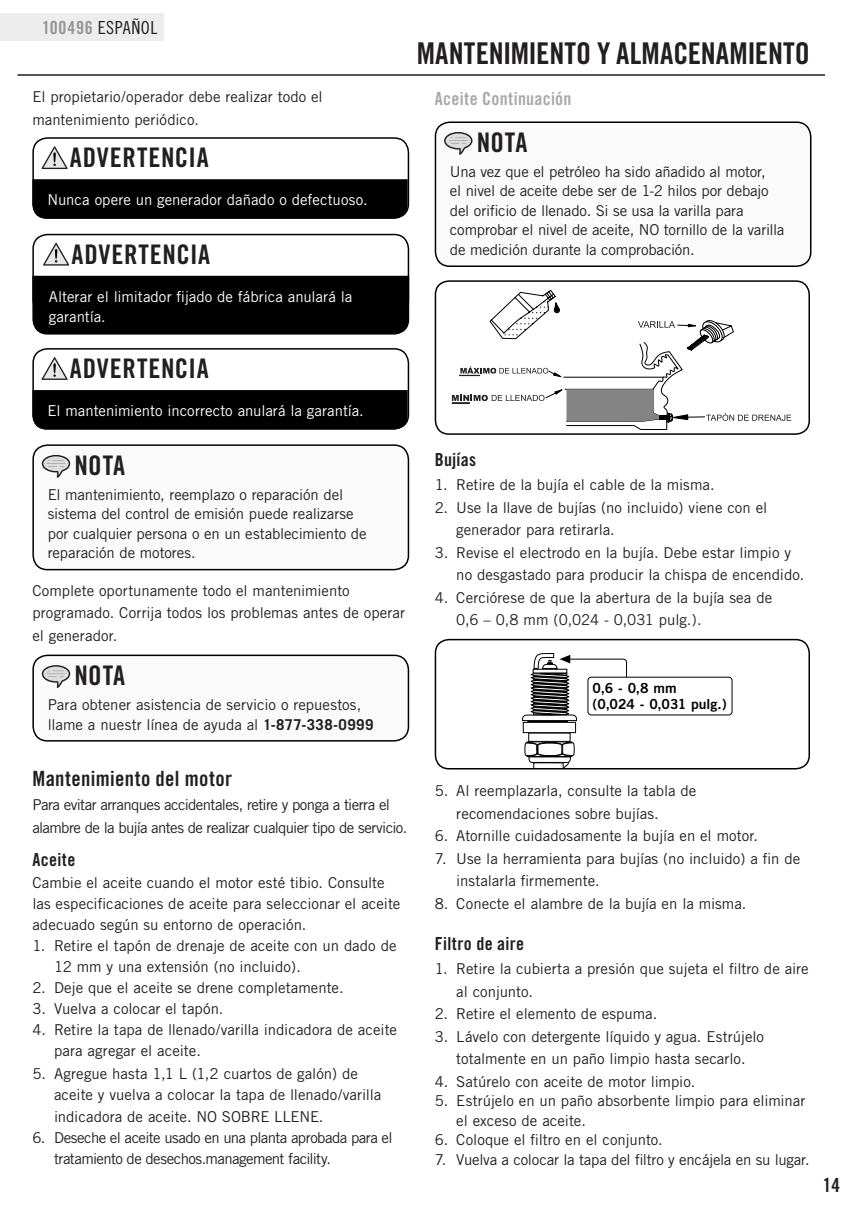
<style>
.page{position:relative;width:864px;height:1215px;background:#fff}
.page>*{position:absolute;margin:0;border:0;box-sizing:border-box;transform-origin:0 0}
.t1{font:30px "Trade Gothic Bold Cond Twenty";color:#231f20}
.t2{font:27px "Trade Gothic Bold Cond Twenty";letter-spacing:.025em;color:#231f20}
.t3{font:21px "Trade Gothic Bold Cond Twenty";letter-spacing:.015em;color:#231f20}
.t4{font:19.5px "Trade Gothic Bold Cond Twenty";color:#231f20}
.t5{font:18px "Trade Gothic Bold Cond Twenty";letter-spacing:.02em;color:#231f20}
.t6{font:18px "Trade Gothic Bold Cond Twenty";letter-spacing:.015em;color:#a8a9ad}
.t7{font:18px "Trade Gothic Cond Eighteen";letter-spacing:.025em;color:#231f20}
.t8{font:15px/22.5px "Trade Gothic";letter-spacing:-.005em;color:#231f20}
.t9{font:15px/22.5px "Trade Gothic";letter-spacing:-.04em;color:#231f20}
.t10{font:15px/19.5px "Trade Gothic";color:#fff}
.t11{font:13.95px/15.8px "Trade Gothic Bold Two";color:#000}
.s1{font-family:"Trade Gothic Bold Cond Twenty";color:#939598}
.s2{font-weight:700}
</style>
<div class="page">
<hr style="left:17px;top:74px;width:808px;height:2px;background:#231f20">
<div style="left:0;top:14px;width:164px;height:27px;background:#ededee"></div>
<div style="left:33px;top:655px;width:375px;height:86px;background:#fafafa;border-radius:14px"></div>
<div style="left:32px;top:655px;width:377px;height:87px;border:2px solid #000;border-radius:14px"></div>
<svg style="left:42px;top:665px;width:28px;height:23px"></svg>
<div style="left:33px;top:445px;width:375px;height:125px;background:#fafafa;border-radius:14px"></div>
<div style="left:32px;top:444px;width:377px;height:126px;border:2px solid #000;border-radius:14px"></div>
<svg style="left:42px;top:455px;width:28px;height:23px"></svg>
<div style="left:32px;top:137px;width:377px;height:82px;border:2px solid #000;border-radius:14px"></div>
<svg style="left:32px;top:178px;width:376px;height:41px;background:#090909"></svg>
<svg style="left:42px;top:146px;width:26px;height:23px"></svg>
<div style="left:32px;top:234px;width:377px;height:81px;border:2px solid #000;border-radius:14px"></div>
<div style="left:32px;top:274px;width:378px;height:61px;background:#000"></div>
<svg style="left:43px;top:243px;width:26px;height:23px"></svg>
<div style="left:32px;top:348px;width:377px;height:82px;border:2px solid #000;border-radius:14px"></div>
<svg style="left:32px;top:389px;width:376px;height:41px;background:#090909"></svg>
<svg style="left:42px;top:357px;width:26px;height:23px"></svg>
<div style="left:435px;top:122px;width:376px;height:144px;background:#fafafa;border-radius:14px"></div>
<div style="left:435px;top:121px;width:376px;height:146px;border:2px solid #000;border-radius:14px"></div>
<svg style="left:444px;top:132px;width:29px;height:23px"></svg>
<svg style="left:452px;top:290px;width:339px;height:140px"></svg>
<div style="left:435px;top:280px;width:375px;height:155px;border:2px solid #000;border-radius:14px"></div>
<div style="left:588px;top:677px;width:144px;height:38px;border:1px solid #000;border-radius:3px"></div>
<svg style="left:522px;top:653px;width:105px;height:113px"></svg>
<div style="left:435px;top:639px;width:375px;height:130px;border:2px solid #000;border-radius:14px"></div>
<p class="t7" style="left:42px;top:17px;width:117px"><span class="s1">100496</span> ESPAÑOL</p>
<p class="t8" style="left:32px;top:86px;width:292px">El propietario/operador debe realizar todo el mantenimiento periódico.</p>
<h2 class="t2" style="left:70px;top:141px;width:140px">ADVERTENCIA</h2>
<p class="t10" style="left:47px;top:190px;width:322px">Nunca opere un generador dañado o defectuoso.</p>
<h2 class="t2" style="left:71px;top:238px;width:140px">ADVERTENCIA</h2>
<p class="t10" style="left:49px;top:287px;width:305px">Alterar el limitador fijado de fábrica anulará la garantía.</p>
<h1 class="t1" style="left:417px;top:35px;width:395px">MANTENIMIENTO Y ALMACENAMIENTO</h1>
<p class="t6" style="left:435px;top:88px;width:138px">Aceite Continuación</p>
<h2 class="t2" style="left:477px;top:126px;width:52px">NOTA</h2>
<p class="t8" style="left:450px;top:162px;width:336px;line-height:19.5px">Una vez que el petróleo ha sido añadido al motor,<br>el nivel de aceite debe ser de 1-2 hilos por debajo del orificio de llenado. Si se usa la varilla para comprobar el nivel de aceite, NO tornillo de la varilla de medición durante la comprobación.</p>
<h2 class="t2" style="left:70px;top:352px;width:140px">ADVERTENCIA</h2>
<p class="t10" style="left:47px;top:401px;width:318px">El mantenimiento incorrecto anulará la garantía.</p>
<h2 class="t2" style="left:74px;top:449px;width:52px">NOTA</h2>
<p class="t8" style="left:48px;top:485px;width:320px;line-height:19.5px">El mantenimiento, reemplazo o reparación del sistema del control de emisión puede realizarse por cualquier persona o en un establecimiento de reparación de motores.</p>
<p class="t8" style="left:32px;top:579px;width:374px">Complete oportunamente todo el mantenimiento programado. Corrija todos los problemas antes de operar el generador.</p>
<h2 class="t2" style="left:74px;top:659px;width:52px">NOTA</h2>
<p class="t8" style="left:48px;top:695px;width:327px;line-height:19.5px">Para obtener asistencia de servicio o repuestos, llame a nuestr línea de ayuda al <span class="s2">1-877-338-0999</span></p>
<p class="t5" style="left:435px;top:449px;width:43px">Bujías</p>
<p class="t8" style="left:435px;top:474px;width:281px">1. Retire de la bujía el cable de la misma.</p>
<p class="t8" style="left:456px;top:496px;width:313px;text-indent:-22px">2. Use la llave de bujías (no incluido) viene con el generador para retirarla.</p>
<p class="t8" style="left:456px;top:541px;width:350px;text-indent:-22px">3. Revise el electrodo en la bujía. Debe estar limpio y no desgastado para producir la chispa de encendido.</p>
<p class="t8" style="left:456px;top:586px;width:317px;text-indent:-22px">4. Cerciórese de que la abertura de la bujía sea de<br>0,6 – 0,8 mm (0,024 - 0,031 pulg.).</p>
<p class="t11" style="left:593px;top:680px;width:136px">0,6 - 0,8 mm<br>(0,024 - 0,031 pulg.)</p>
<h3 class="t3" style="left:32px;top:766px;width:201px">Mantenimiento del motor</h3>
<p class="t9" style="left:32px;top:794px;width:376px">Para evitar arranques accidentales, retire y ponga a tierra el alambre de la bujía antes de realizar cualquier tipo de servicio.</p>
<p class="t5" style="left:32px;top:848px;width:44px">Aceite</p>
<p class="t8" style="left:32px;top:872px;width:370px;line-height:21px">Cambie el aceite cuando el motor esté tibio. Consulte las especificaciones de aceite para seleccionar el aceite adecuado según su entorno de operación.</p>
<p class="t8" style="left:54px;top:935px;width:344px;line-height:21px;text-indent:-22px">1. Retire el tapón de drenaje de aceite con un dado de<br>12 mm y una extensión (no incluido).</p>
<p class="t8" style="left:32px;top:977px;width:313px">2. Deje que el aceite se drene completamente.</p>
<p class="t8" style="left:32px;top:998px;width:193px">3. Vuelva a colocar el tapón.</p>
<p class="t8" style="left:54px;top:1019px;width:345px;line-height:21px;text-indent:-22px">4. Retire la tapa de llenado/varilla indicadora de aceite para agregar el aceite.</p>
<p class="t8" style="left:54px;top:1063px;width:329px;line-height:21px;text-indent:-22px">5. Agregue hasta 1,1 L (1,2 cuartos de galón) de aceite y vuelva a colocar la tapa de llenado/varilla</p>
<p class="t8" style="left:54px;top:1106px;width:271px">indicadora de aceite. NO SOBRE LLENE.</p>
<p class="t9" style="left:54px;top:1127px;width:340px;line-height:21px;text-indent:-22px">6. Deseche el aceite usado en una planta aprobada para el tratamiento de desechos.management facility.</p>
<p class="t8" style="left:456px;top:780px;width:242px;text-indent:-22px">5. Al reemplazarla, consulte la tabla de recomendaciones sobre bujías.</p>
<p class="t8" style="left:435px;top:825px;width:325px">6. Atornille cuidadosamente la bujía en el motor.</p>
<p class="t8" style="left:456px;top:847px;width:345px;text-indent:-22px">7. Use la herramienta para bujías (no incluido) a fin de instalarla firmemente.</p>
<p class="t8" style="left:435px;top:892px;width:313px">8. Conecte el alambre de la bujía en la misma.</p>
<p class="t5" style="left:435px;top:933px;width:91px">Filtro de aire</p>
<p class="t8" style="left:456px;top:957px;width:354px;text-indent:-22px">1. Retire la cubierta a presión que sujeta el filtro de aire al conjunto.</p>
<p class="t8" style="left:435px;top:1002px;width:224px">2. Retire el elemento de espuma.</p>
<p class="t8" style="left:435px;top:1025px;width:331px;text-align:center">3. Lávelo con detergente líquido y agua. Estrújelo totalmente en un paño limpio hasta secarlo.</p>
<p class="t8" style="left:435px;top:1070px;width:262px">4. Satúrelo con aceite de motor limpio.</p>
<p class="t8" style="left:456px;top:1091px;width:351px;line-height:19.5px;text-indent:-22px">5. Estrújelo en un paño absorbente limpio para eliminar el exceso de aceite.</p>
<p class="t8" style="left:435px;top:1128px;width:230px">6. Coloque el filtro en el conjunto.</p>
<p class="t8" style="left:435px;top:1148px;width:376px">7. Vuelva a colocar la tapa del filtro y encájela en su lugar.</p>
<h3 class="t4" style="left:823px;top:1173px;width:19px">14</h3>
</div>
